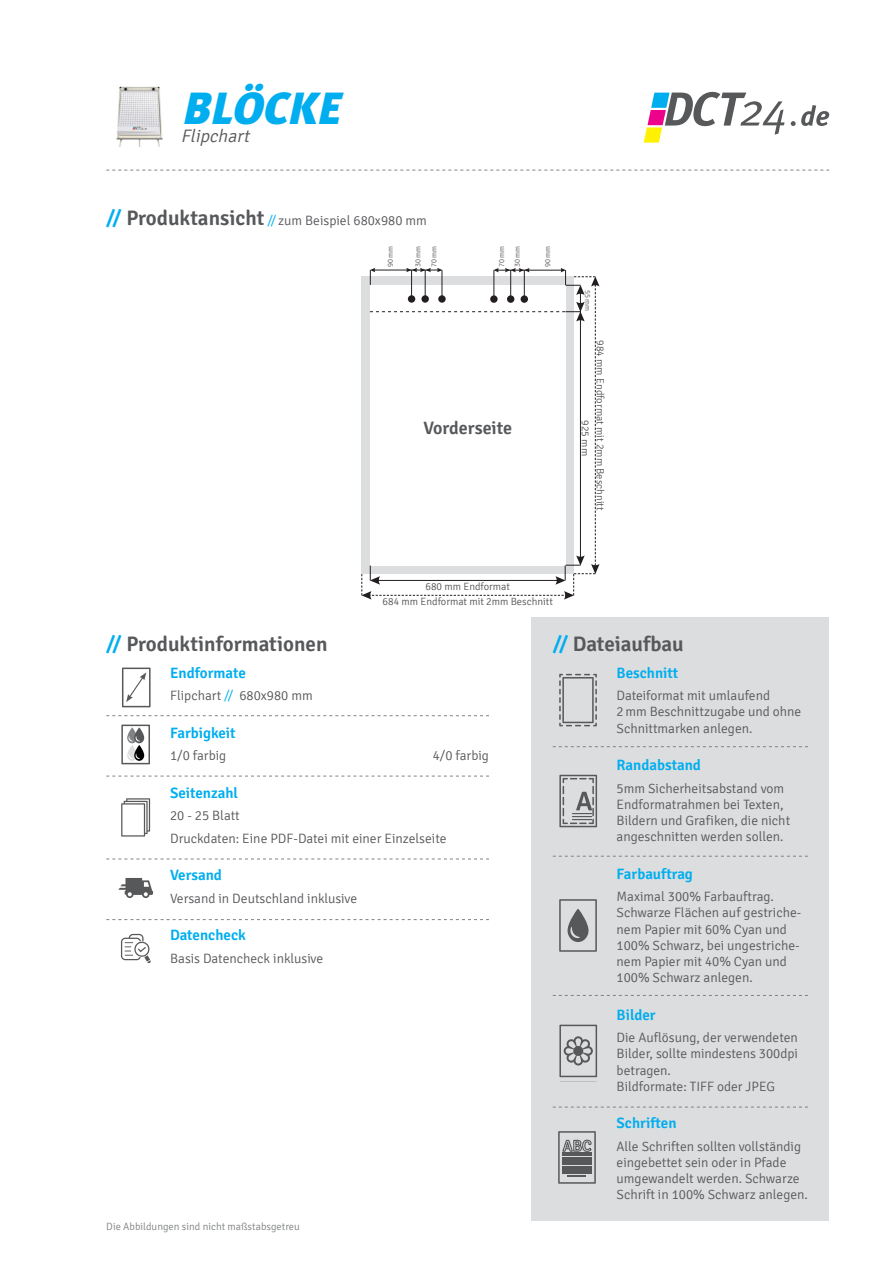
<style>
.page{position:relative;width:893px;height:1263px;background:#fff}
.page>*{position:absolute;margin:0;border:0;box-sizing:border-box;transform-origin:0 0}
.t1{font:italic 900 45px "Meta Plus";color:#00aeef}
.t2{font:600 21px "Signika";color:#57585a}
.t3{font:600 18px "Signika";color:#57585a}
.t4{font:italic 300 18px "Signika";color:#57585a}
.t5{font:600 15px "Signika";color:#00aeef}
.t6{font:300 13.5px/16.2px "Signika";color:#57585a}
.t7{font:300 10.5px/14.9px "Signika";color:#57585a;text-align:center}
.t8{font:300 10.5px "Signika";color:#808285}
.t9{font:300 7.5px/15.9px "Signika";color:#57585a}
.s1{font-weight:600;font-size:21px;color:#00aeef}
.s2{font-weight:600;font-size:21px}
.s3{color:#00aeef}
</style>
<div class="page">
<div style="left:531px;top:617px;width:298px;height:603px;background:#dcdddf"></div>
<img style="left:116px;top:86px;width:47px;height:61px">
<svg style="left:106px;top:170px;width:723px;height:1px"></svg>
<svg style="left:553px;top:746px;width:255px;height:1px"></svg>
<svg style="left:553px;top:856px;width:255px;height:1px"></svg>
<svg style="left:553px;top:995px;width:255px;height:1px"></svg>
<svg style="left:553px;top:1107px;width:255px;height:1px"></svg>
<svg style="left:106px;top:776px;width:383px;height:1px"></svg>
<svg style="left:106px;top:715px;width:383px;height:1px"></svg>
<svg style="left:106px;top:859px;width:383px;height:1px"></svg>
<svg style="left:106px;top:919px;width:383px;height:1px"></svg>
<svg style="left:122px;top:668px;width:29px;height:39px"></svg>
<svg style="left:121px;top:725px;width:29px;height:39px"></svg>
<svg style="left:121px;top:798px;width:29px;height:38px"></svg>
<svg style="left:118px;top:878px;width:35px;height:20px"></svg>
<svg style="left:121px;top:934px;width:30px;height:29px"></svg>
<svg style="left:559px;top:674px;width:38px;height:52px"></svg>
<svg style="left:559px;top:775px;width:38px;height:52px"></svg>
<svg style="left:559px;top:899px;width:38px;height:53px"></svg>
<svg style="left:559px;top:1025px;width:38px;height:52px"></svg>
<svg style="left:558px;top:1131px;width:38px;height:53px"></svg>
<svg style="left:361px;top:268px;width:239px;height:332px"></svg>
<hr style="left:495px;top:270px;width:68px;height:1px;background:#231f20">
<div style="left:490px;top:295px;width:8px;height:8px;background:#231f20;border-radius:50%"></div>
<div style="left:507px;top:295px;width:7px;height:8px;background:#231f20;border-radius:50%"></div>
<div style="left:521px;top:295px;width:7px;height:8px;background:#231f20;border-radius:50%"></div>
<svg style="left:791px;top:105px;width:38px;height:21px"></svg>
<svg style="left:644px;top:92px;width:141px;height:51px"></svg>
<h1 class="t1" style="left:181px;top:82px;width:172px">BLÖCKE</h1>
<h3 class="t4" style="left:181px;top:126px;width:74px">Flipchart</h3>
<p class="t6" style="left:106px;top:213px;width:322px"><span class="s1">//</span> <span class="s2">Produktansicht</span> <span class="s3">//</span> zum Beispiel 680x980 mm</p>
<p class="t9" style="left:382px;top:267px;width:23px;rotate:-90deg">90 mm</p>
<p class="t9" style="left:410px;top:267px;width:23px;rotate:-90deg">30 mm<br>70 mm</p>
<p class="t9" style="left:494px;top:267px;width:23px;rotate:-90deg">70 mm<br>30 mm</p>
<p class="t9" style="left:540px;top:267px;width:23px;rotate:-90deg">90 mm</p>
<h3 class="t3" style="left:423px;top:417px;width:90px">Vorderseite</h3>
<p class="t7" style="left:383px;top:579px;width:172px">680 mm Endformat<br>684 mm Endformat mit 2mm Beschnitt</p>
<p class="t9" style="left:595px;top:290px;width:23px;rotate:90deg">55 mm</p>
<p class="t7" style="left:608px;top:340px;width:172px;rotate:90deg">984 mm Endformat mit 2mm Beschnitt</p>
<p class="t7" style="left:593px;top:420px;width:37px;rotate:90deg">925 mm</p>
<h2 class="t2" style="left:106px;top:631px;width:223px"><span class="s3">//</span> Produktinformationen</h2>
<p class="t5" style="left:170px;top:664px;width:77px">Endformate</p>
<p class="t6" style="left:170px;top:688px;width:144px">Flipchart <span class="s3">//</span> 680x980 mm</p>
<p class="t5" style="left:170px;top:724px;width:67px">Farbigkeit</p>
<p class="t6" style="left:170px;top:748px;width:58px">1/0 farbig</p>
<p class="t6" style="left:433px;top:748px;width:58px">4/0 farbig</p>
<p class="t5" style="left:170px;top:784px;width:70px">Seitenzahl</p>
<p class="t6" style="left:170px;top:805px;width:278px;line-height:22.5px">20 - 25 Blatt<br>Druckdaten: Eine PDF-Datei mit einer Einzelseite</p>
<p class="t5" style="left:170px;top:866px;width:53px">Versand</p>
<p class="t6" style="left:170px;top:890px;width:189px">Versand in Deutschland inklusive</p>
<p class="t5" style="left:170px;top:926px;width:77px">Datencheck</p>
<p class="t6" style="left:170px;top:950px;width:155px">Basis Datencheck inklusive</p>
<p class="t8" style="left:106px;top:1221px;width:195px">Die Abbildungen sind nicht maßstabsgetreu</p>
<h2 class="t2" style="left:553px;top:631px;width:132px"><span class="s3">//</span> Dateiaufbau</h2>
<p class="t5" style="left:617px;top:664px;width:63px">Beschnitt</p>
<p class="t6" style="left:617px;top:688px;width:186px">Dateiformat mit umlaufend<br>2mm Beschnittzugabe und ohne<br>Schnittmarken anlegen.</p>
<p class="t5" style="left:617px;top:756px;width:86px">Randabstand</p>
<p class="t6" style="left:617px;top:780px;width:175px">5mm Sicherheitsabstand vom<br>Endformatrahmen bei Texten,<br>Bildern und Grafiken, die nicht angeschnitten werden sollen.</p>
<p class="t5" style="left:617px;top:865px;width:78px">Farbauftrag</p>
<p class="t6" style="left:617px;top:889px;width:186px">Maximal 300% Farbauftrag.<br>Schwarze Flächen auf gestriche&shy;nem Papier mit 60% Cyan und<br>100% Schwarz, bei ungestriche&shy;nem Papier mit 40% Cyan und<br>100% Schwarz anlegen.</p>
<p class="t5" style="left:617px;top:1006px;width:41px">Bilder</p>
<p class="t6" style="left:617px;top:1030px;width:183px">Die Auflösung, der verwendeten<br>Bilder, sollte mindestens 300dpi betragen.<br>Bildformate: TIFF oder JPEG</p>
<p class="t5" style="left:617px;top:1114px;width:61px">Schriften</p>
<p class="t6" style="left:617px;top:1138px;width:193px">Alle Schriften sollten vollständig eingebettet sein oder in Pfade umgewandelt werden. Schwarze<br>Schrift in 100% Schwarz anlegen.</p>
</div>
